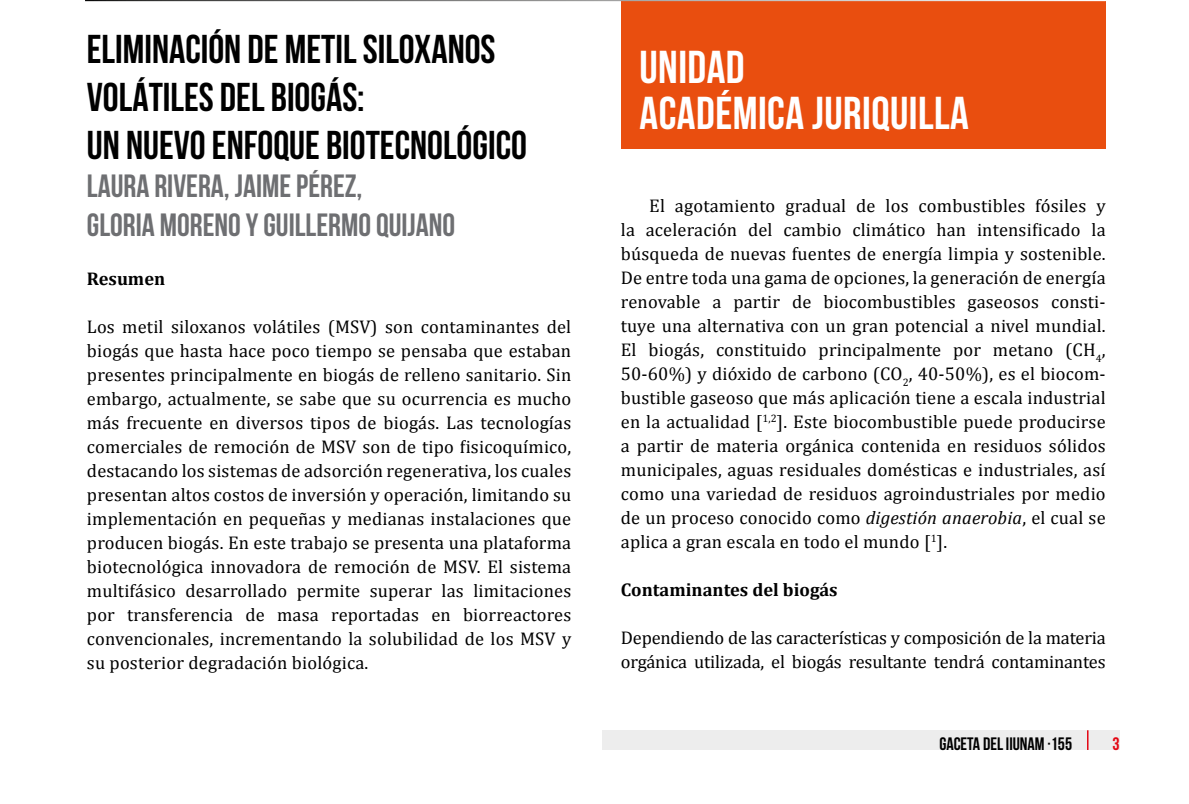
<style>
.page{position:relative;width:1189px;height:804px;background:#fff}
.page>*{position:absolute;margin:0;border:0;box-sizing:border-box;transform-origin:0 0}
.t1{font:700 46px/46px "Bebas Neue";letter-spacing:.01em;color:#fff}
.t2{font:700 40px/48px "Bebas Neue";color:#000}
.t3{font:700 32px/38.4px "Bebas Neue";color:#6e6f72}
.t4{font:18.4px/24px "Cambria";letter-spacing:-.01em;color:#000;text-align:justify}
.t5{font:700 18.4px "Cambria";color:#000}
.t6{font:700 18px "Bebas Neue";color:#000}
.t7{font:700 18px "Bebas Neue";color:#e30613}
.s1{font-style:italic}
</style>
<div class="page">
<div style="left:602px;top:730px;width:517px;height:19px;background:#ededed"></div>
<div style="left:621px;top:1px;width:485px;height:148px;background:#e94e0f"></div>
<h2 class="t2" style="left:87px;top:24px;width:441px">ELIMINACIÓN DE METIL SILOXANOS<br>VOLÁTILES DEL BIOGÁS:<br>UN NUEVO ENFOQUE BIOTECNOLÓGICO</h2>
<h3 class="t3" style="left:87px;top:166px;width:370px">LAURA RIVERA, JAIME PÉREZ,<br>GLORIA MORENO Y GUILLERMO QUIJANO</h3>
<p class="t5" style="left:87px;top:265px;width:80px">Resumen</p>
<p class="t4" style="left:87px;top:314px;width:486px">Los metil siloxanos volátiles (MSV) son contaminantes del biogás que hasta hace poco tiempo se pensaba que estaban presentes principalmente en biogás de relleno sanitario. Sin embargo, actualmente, se sabe que su ocurrencia es mucho más frecuente en diversos tipos de biogás. Las tecnologías comerciales de remoción de MSV son de tipo fisicoquímico, destacando los sistemas de adsorción regenerativa, los cuales presentan altos costos de inversión y operación, limitando su implementación en pequeñas y medianas instalaciones que producen biogás. En este trabajo se presenta una plataforma biotecnológica innovadora de remoción de MSV. El sistema multifásico desarrollado permite superar las limitaciones por transferencia de masa reportadas en biorreactores convencionales, incrementando la solubilidad de los MSV y su posterior degradación biológica.</p>
<h1 class="t1" style="left:639px;top:44px;width:331px">UNIDAD<br>ACADÉMICA JURIQUILLA</h1>
<p class="t4" style="left:621px;top:193px;width:486px;text-indent:28px">El agotamiento gradual de los combustibles fósiles y la aceleración del cambio climático han intensificado la búsqueda de nuevas fuentes de energía limpia y sostenible.<br>De entre toda una gama de opciones, la generación de energía renovable a partir de biocombustibles gaseosos consti&shy;tuye una alternativa con un gran potencial a nivel mundial.<br>El biogás, constituido principalmente por metano (CH<sub>4</sub>, 50-60%) y dióxido de carbono (CO<sub>2</sub>, 40-50%), es el biocom&shy;bustible gaseoso que más aplicación tiene a escala industrial en la actualidad [<sup>1,2</sup>]. Este biocombustible puede producirse a partir de materia orgánica contenida en residuos sólidos municipales, aguas residuales domésticas e industriales, así como una variedad de residuos agroindustriales por medio de un proceso conocido como <span class="s1">digestión anaerobia</span>, el cual se aplica a gran escala en todo el mundo [<sup>1</sup>].</p>
<p class="t5" style="left:621px;top:576px;width:218px">Contaminantes del biogás</p>
<p class="t4" style="left:621px;top:625px;width:486px">Dependiendo de las características y composición de la materia orgánica utilizada, el biogás resultante tendrá contaminantes</p>
<p class="t6" style="left:939px;top:733px;width:134px">GACETA DEL IIUNAM ·155</p>
<p class="t7" style="left:1112px;top:733px;width:9px">3</p>
</div>
